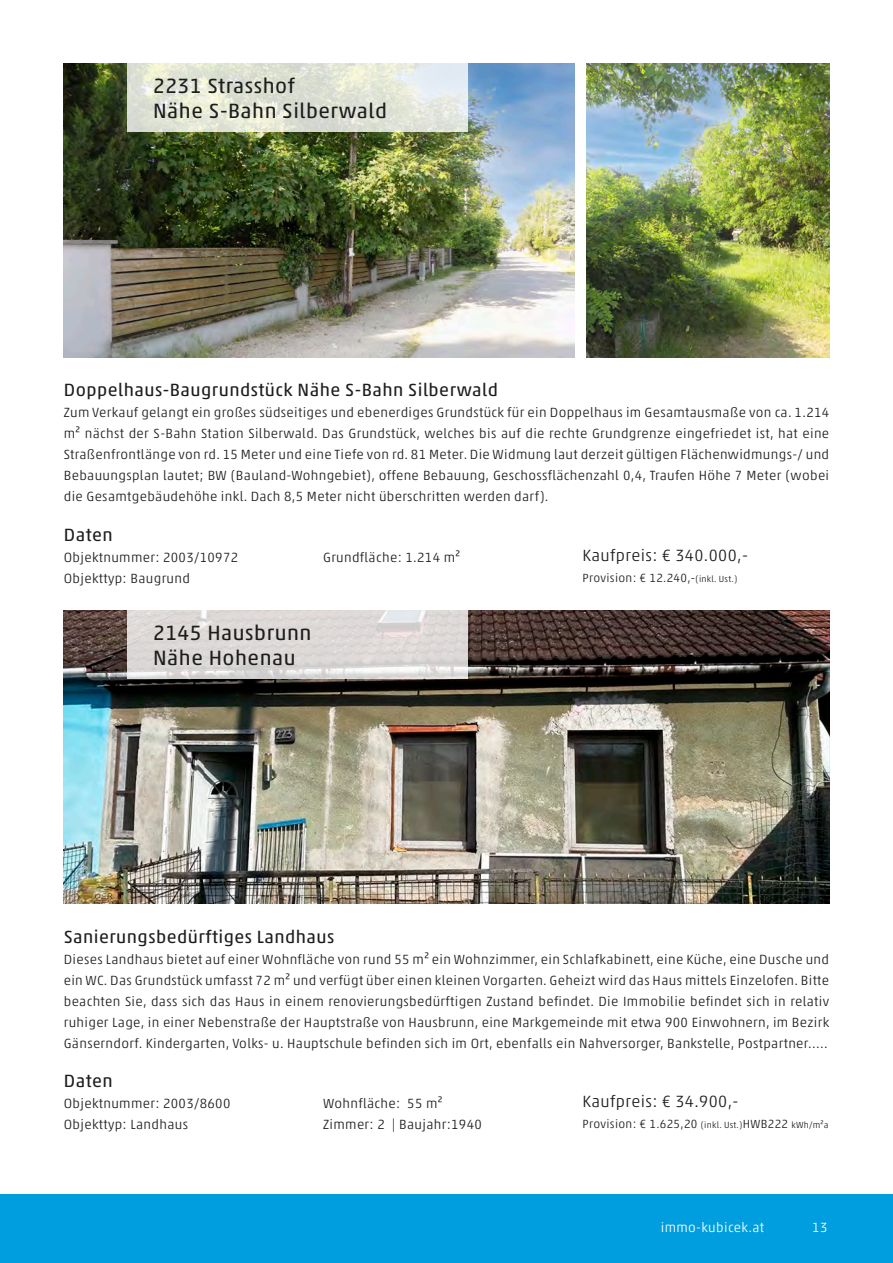
<style>
.page{position:relative;width:893px;height:1263px;background:#fff}
.page>*{position:absolute;margin:0;border:0;box-sizing:border-box;transform-origin:0 0}
.t1{font:21px/25.2px "Akko Pro";letter-spacing:.025em;color:#1d1d1b}
.t2{font:18px "Akko Pro";letter-spacing:.025em;color:#1d1d1b}
.t3{font:300 16.5px "Akko Pro";letter-spacing:.025em;color:#1d1d1b}
.t4{font:300 13.5px/21px "Akko Pro";letter-spacing:.025em;color:#1d1d1b}
.t5{font:300 13.5px "Akko Pro";letter-spacing:.025em;color:#fff}
.t6{font:300 12px "Akko Pro";letter-spacing:.025em;color:#1d1d1b}
.s1{font-size:9px}
</style>
<div class="page">
<div style="left:0;top:1195px;width:893px;height:68px;background:#009edf"></div>
<img style="left:64px;top:64px;width:510px;height:293px">
<svg style="left:128px;top:64px;width:340px;height:68px;background:#e1e5d8"></svg>
<img style="left:64px;top:610px;width:765px;height:294px">
<svg style="left:128px;top:610px;width:340px;height:68px;background:#dcd9d8"></svg>
<img style="left:587px;top:64px;width:242px;height:293px">
<h1 class="t1" style="left:153px;top:73px;width:236px">2231 Strasshof<br>Nähe S-Bahn Silberwald</h1>
<h2 class="t2" style="left:64px;top:379px;width:436px">Doppelhaus-Baugrundstück Nähe S-Bahn Silberwald</h2>
<p class="t4" style="left:64px;top:402px;width:767px;text-align:justify">Zum Verkauf gelangt ein großes südseitiges und ebenerdiges Grundstück für ein Doppelhaus im Gesamtausmaße von ca. 1.214 m² nächst der S-Bahn Station Silberwald. Das Grundstück, welches bis auf die rechte Grundgrenze eingefriedet ist, hat eine Straßenfrontlänge von rd. 15 Meter und eine Tiefe von rd. 81 Meter. Die Widmung laut derzeit gültigen Flächenwidmungs-/ und Bebauungsplan lautet; BW (Bauland-Wohngebiet), offene Bebauung, Geschossflächenzahl 0,4, Traufen Höhe 7 Meter (wobei die Gesamtgebäudehöhe inkl. Dach 8,5 Meter nicht überschritten werden darf).</p>
<h2 class="t2" style="left:64px;top:524px;width:50px">Daten</h2>
<p class="t4" style="left:64px;top:546px;width:176px">Objektnummer: 2003/10972<br>Objekttyp: Baugrund</p>
<p class="t4" style="left:323px;top:546px;width:138px">Grundfläche: 1.214 m²</p>
<p class="t3" style="left:583px;top:545px;width:167px">Kaufpreis: € 340.000,-</p>
<p class="t6" style="left:583px;top:570px;width:156px">Provision: € 12.240,-<span class="s1">(inkl. Ust.)</span></p>
<h1 class="t1" style="left:153px;top:619px;width:160px">2145 Hausbrunn<br>Nähe Hohenau</h1>
<h2 class="t2" style="left:64px;top:925px;width:272px">Sanierungsbedürftiges Landhaus</h2>
<p class="t4" style="left:64px;top:948px;width:767px;text-align:justify">Dieses Landhaus bietet auf einer Wohnfläche von rund 55 m² ein Wohnzimmer, ein Schlafkabinett, eine Küche, eine Dusche und ein WC. Das Grundstück umfasst 72 m² und verfügt über einen kleinen Vorgarten. Geheizt wird das Haus mittels Einzelofen. Bitte beachten Sie, dass sich das Haus in einem renovierungsbedürftigen Zustand befindet. Die Immobilie befindet sich in relativ ruhiger Lage, in einer Nebenstraße der Hauptstraße von Hausbrunn, eine Markgemeinde mit etwa 900 Einwohnern, im Bezirk Gänserndorf. Kindergarten, Volks- u. Hauptschule befinden sich im Ort, ebenfalls ein Nahversorger, Bankstelle, Postpartner.....</p>
<h2 class="t2" style="left:64px;top:1070px;width:50px">Daten</h2>
<p class="t4" style="left:64px;top:1093px;width:168px">Objektnummer: 2003/8600<br>Objekttyp: Landhaus</p>
<p class="t4" style="left:323px;top:1093px;width:160px">Wohnfläche: 55 m²<br>Zimmer: 2 | Baujahr:1940</p>
<p class="t3" style="left:583px;top:1091px;width:157px">Kaufpreis: € 34.900,-</p>
<p class="t6" style="left:583px;top:1117px;width:248px">Provision: € 1.625,20 <span class="s1">(inkl. Ust.)</span>HWB222 <span class="s1">kWh/m²a</span></p>
<p class="t5" style="left:661px;top:1219px;width:105px">immo-kubicek.at</p>
<p class="t5" style="left:812px;top:1219px;width:17px">13</p>
</div>
